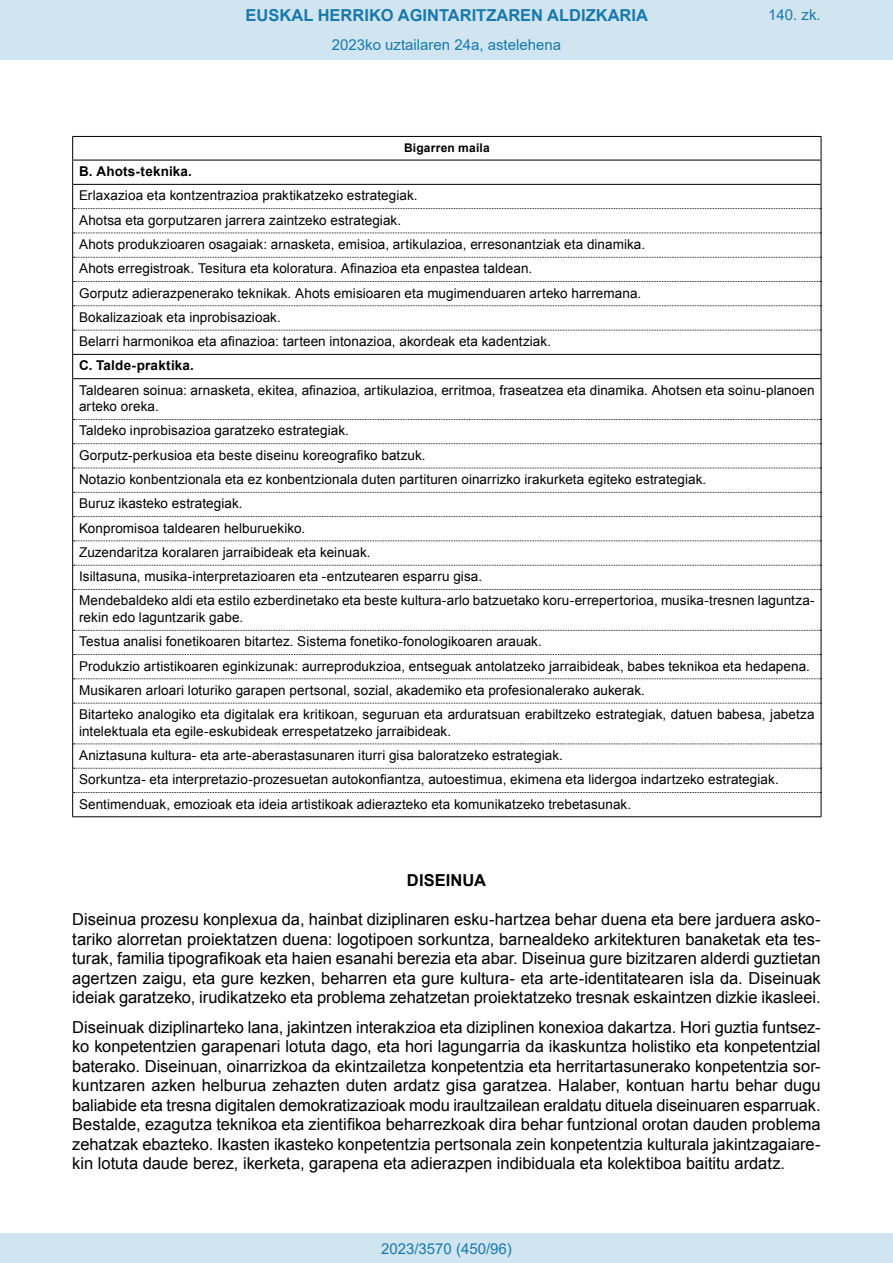
<style>
.page{position:relative;width:893px;height:1263px;background:#fff}
.page>*{position:absolute;margin:0;border:0;box-sizing:border-box;transform-origin:0 0}
.t1{font:16.5px/19.5px "Arial";color:#000;text-align:justify}
.t2{font:700 16.5px "Arial";color:#1879ad}
.t3{font:700 16.5px "Arial";letter-spacing:.005em;color:#000}
.Paginacion_Centro{font:15px "Arial";color:#1879ad}
.t4{font:13.5px/24.3px "Arial";letter-spacing:.005em;color:#000}
.t5{font:700 12px "Arial";letter-spacing:.02em;color:#000}
.s1{font-weight:700}
</style>
<div class="page">
<hr style="left:72px;top:136px;width:749px;height:1px;background:#000">
<hr style="left:72px;top:379px;width:1px;height:40px;background:#000">
<hr style="left:821px;top:379px;width:1px;height:40px;background:#000">
<svg style="left:72px;top:419px;width:750px;height:171px"></svg>
<hr style="left:72px;top:589px;width:1px;height:41px;background:#000">
<hr style="left:821px;top:589px;width:1px;height:41px;background:#000">
<svg style="left:72px;top:630px;width:750px;height:74px"></svg>
<hr style="left:72px;top:703px;width:1px;height:41px;background:#000">
<hr style="left:821px;top:703px;width:1px;height:41px;background:#000">
<svg style="left:72px;top:743px;width:750px;height:73px"></svg>
<hr style="left:72px;top:816px;width:749px;height:1px;background:#000">
<svg style="left:72px;top:137px;width:750px;height:241px"></svg>
<hr style="left:72px;top:378px;width:749px;height:1px;background:#000">
<div style="left:0;top:0;width:893px;height:60px;background:#d0e5f0"></div>
<div style="left:0;top:1233px;width:893px;height:30px;background:#d0e5f0"></div>
<p class="t2" style="left:246px;top:3px;width:404px">EUSKAL HERRIKO AGINTARITZAREN ALDIZKARIA</p>
<p class="Paginacion_Centro" style="left:768px;top:5px;width:54px">140. zk.</p>
<p class="Paginacion_Centro" style="left:332px;top:35px;width:231px">2023ko uztailaren 24a, astelehena</p>
<p class="t5" style="left:404px;top:139px;width:87px">Bigarren maila</p>
<p class="t4" style="left:79px;top:159px;width:737px"><span class="s1">B. Ahots-teknika.<br></span>Erlaxazioa eta kontzentrazioa praktikatzeko estrategiak.<br>Ahotsa eta gorputzaren jarrera zaintzeko estrategiak.<br>Ahots produkzioaren osagaiak: arnasketa, emisioa, artikulazioa, erresonantziak eta dinamika.<br>Ahots erregistroak. Tesitura eta koloratura. Afinazioa eta enpastea taldean.<br>Gorputz adierazpenerako teknikak. Ahots emisioaren eta mugimenduaren arteko harremana.<br>Bokalizazioak eta inprobisazioak.<br>Belarri harmonikoa eta afinazioa: tarteen intonazioa, akordeak eta kadentziak.<br><span class="s1">C. Talde-praktika.<br></span>Taldearen soinua: arnasketa, ekitea, afinazioa, artikulazioa, erritmoa, fraseatzea eta dinamika. Ahotsen eta soinu-planoen</p>
<p class="t4" style="left:79px;top:394px;width:737px">arteko oreka.<br>Taldeko inprobisazioa garatzeko estrategiak.<br>Gorputz-perkusioa eta beste diseinu koreografiko batzuk.<br>Notazio konbentzionala eta ez konbentzionala duten partituren oinarrizko irakurketa egiteko estrategiak.<br>Buruz ikasteko estrategiak.<br>Konpromisoa taldearen helburuekiko.<br>Zuzendaritza koralaren jarraibideak eta keinuak.<br>Isiltasuna, musika-interpretazioaren eta -entzutearen esparru gisa.<br>Mendebaldeko aldi eta estilo ezberdinetako eta beste kultura-arlo batzuetako koru-errepertorioa, musika-tresnen laguntza-</p>
<p class="t4" style="left:79px;top:605px;width:737px">rekin edo laguntzarik gabe.<br>Testua analisi fonetikoaren bitartez. Sistema fonetiko-fonologikoaren arauak.<br>Produkzio artistikoaren eginkizunak: aurreprodukzioa, entseguak antolatzeko jarraibideak, babes teknikoa eta hedapena.<br>Musikaren arloari loturiko garapen pertsonal, sozial, akademiko eta profesionalerako aukerak.<br>Bitarteko analogiko eta digitalak era kritikoan, seguruan eta arduratsuan erabiltzeko estrategiak, datuen babesa, jabetza</p>
<p class="t4" style="left:79px;top:719px;width:701px">intelektuala eta egile-eskubideak errespetatzeko jarraibideak.<br>Aniztasuna kultura- eta arte-aberastasunaren iturri gisa baloratzeko estrategiak.<br>Sorkuntza- eta interpretazio-prozesuetan autokonfiantza, autoestimua, ekimena eta lidergoa indartzeko estrategiak.<br>Sentimenduak, emozioak eta ideia artistikoak adierazteko eta komunikatzeko trebetasunak.</p>
<p class="t3" style="left:407px;top:869px;width:81px">DISEINUA</p>
<p class="t1" style="left:72px;top:910px;width:750px">Diseinua prozesu konplexua da, hainbat diziplinaren esku-hartzea behar duena eta bere jarduera asko&shy;tariko alorretan proiektatzen duena: logotipoen sorkuntza, barnealdeko arkitekturen banaketak eta tes&shy;turak, familia tipografikoak eta haien esanahi berezia eta abar. Diseinua gure bizitzaren alderdi guztietan agertzen zaigu, eta gure kezken, beharren eta gure kultura- eta arte-identitatearen isla da. Diseinuak ideiak garatzeko, irudikatzeko eta problema zehatzetan proiektatzeko tresnak eskaintzen dizkie ikasleei.</p>
<p class="t1" style="left:72px;top:1017px;width:750px">Diseinuak diziplinarteko lana, jakintzen interakzioa eta diziplinen konexioa dakartza. Hori guztia funtsez&shy;ko konpetentzien garapenari lotuta dago, eta hori lagungarria da ikaskuntza holistiko eta konpetentzial baterako. Diseinuan, oinarrizkoa da ekintzailetza konpetentzia eta herritartasunerako konpetentzia sor&shy;kuntzaren azken helburua zehazten duten ardatz gisa garatzea. Halaber, kontuan hartu behar dugu baliabide eta tresna digitalen demokratizazioak modu iraultzailean eraldatu dituela diseinuaren esparruak.<br>Bestalde, ezagutza teknikoa eta zientifikoa beharrezkoak dira behar funtzional orotan dauden problema zehatzak ebazteko. Ikasten ikasteko konpetentzia pertsonala zein konpetentzia kulturala jakintzagaiare&shy;kin lotuta daude berez, ikerketa, garapena eta adierazpen indibiduala eta kolektiboa baititu ardatz.</p>
<p class="Paginacion_Centro" style="left:381px;top:1238px;width:132px">2023/3570 (450/96)</p>
</div>
